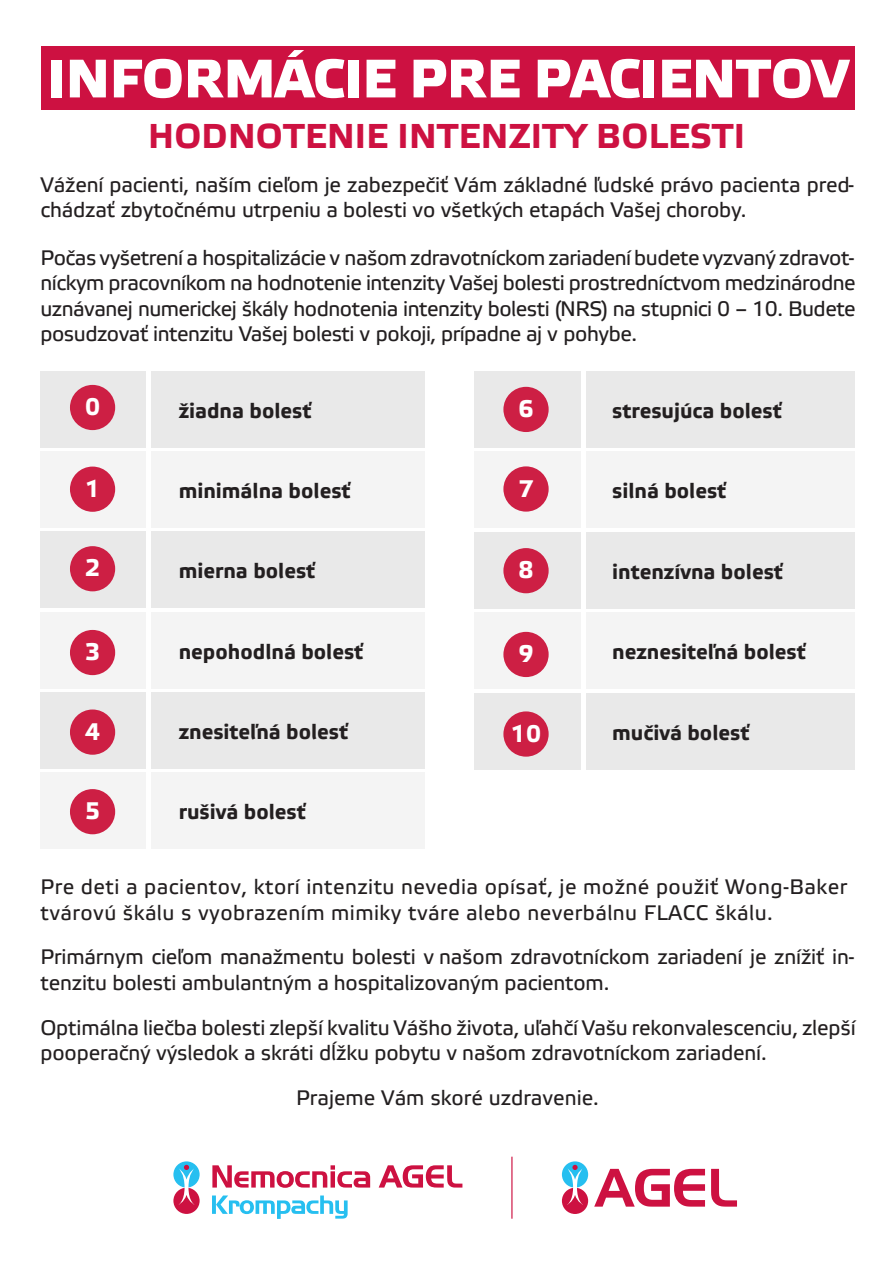
<style>
.page{position:relative;width:893px;height:1263px;background:#fff}
.page>*{position:absolute;margin:0;border:0;box-sizing:border-box;transform-origin:0 0}
.t1{font:700 54.15px "Elektra Medium Pro";letter-spacing:-.005em;color:#fff}
.t2{font:700 34.5px "Elektra Text Pro";letter-spacing:.005em;color:#cd1141}
.t3{font:700 24px "Elektra Text Pro";color:#fff}
.t4{font:21px/25.5px "Elektra Text Pro";letter-spacing:-.01em;color:#231f20}
.t5{font:700 21px "Elektra Text Pro";color:#231f20}
.t6{font:21px/25.2px "Elektra Text Pro";letter-spacing:.02em;color:#231f20}
</style>
<div class="page">
<div style="left:41px;top:46px;width:813px;height:64px;background:#cd1141"></div>
<svg style="left:594px;top:1169px;width:143px;height:37px"></svg>
<div style="left:562px;top:1161px;width:26px;height:26px;background:#26bff0;border-radius:50%"></div>
<div style="left:562px;top:1188px;width:26px;height:26px;background:#cd1141;border-radius:50%"></div>
<svg style="left:567px;top:1165px;width:16px;height:40px"></svg>
<hr style="left:511px;top:1157px;width:1px;height:62px;background:#cd1141">
<div style="left:40px;top:371px;width:385px;height:76px;background:#e9e9e9"></div>
<div style="left:40px;top:451px;width:385px;height:76px;background:#f4f4f4"></div>
<div style="left:40px;top:532px;width:385px;height:76px;background:#e9e9e9"></div>
<div style="left:40px;top:612px;width:385px;height:76px;background:#f4f4f4"></div>
<div style="left:40px;top:693px;width:385px;height:76px;background:#e9e9e9"></div>
<div style="left:40px;top:773px;width:385px;height:76px;background:#f4f4f4"></div>
<div style="left:474px;top:371px;width:380px;height:76px;background:#e9e9e9"></div>
<div style="left:474px;top:451px;width:380px;height:76px;background:#f4f4f4"></div>
<div style="left:474px;top:532px;width:380px;height:77px;background:#e9e9e9"></div>
<div style="left:474px;top:613px;width:380px;height:76px;background:#f4f4f4"></div>
<div style="left:474px;top:694px;width:380px;height:76px;background:#e9e9e9"></div>
<hr style="left:147px;top:371px;width:4px;height:478px;background:#fff">
<div style="left:70px;top:385px;width:45px;height:45px;background:#cd1f44;border-radius:50%"></div>
<div style="left:70px;top:467px;width:45px;height:45px;background:#cd1f44;border-radius:50%"></div>
<div style="left:70px;top:546px;width:45px;height:45px;background:#cd1f44;border-radius:50%"></div>
<div style="left:70px;top:630px;width:45px;height:45px;background:#cd1f44;border-radius:50%"></div>
<div style="left:70px;top:709px;width:45px;height:46px;background:#cd1f44;border-radius:50%"></div>
<div style="left:70px;top:789px;width:45px;height:45px;background:#cd1f44;border-radius:50%"></div>
<div style="left:503px;top:387px;width:46px;height:45px;background:#cd1f44;border-radius:50%"></div>
<div style="left:503px;top:466px;width:46px;height:46px;background:#cd1f44;border-radius:50%"></div>
<div style="left:503px;top:548px;width:46px;height:45px;background:#cd1f44;border-radius:50%"></div>
<div style="left:503px;top:632px;width:46px;height:45px;background:#cd1f44;border-radius:50%"></div>
<div style="left:503px;top:711px;width:46px;height:46px;background:#cd1f44;border-radius:50%"></div>
<hr style="left:581px;top:371px;width:4px;height:399px;background:#fff">
<svg style="left:212px;top:1165px;width:158px;height:23px"></svg>
<svg style="left:379px;top:1165px;width:83px;height:22px"></svg>
<svg style="left:212px;top:1195px;width:136px;height:24px"></svg>
<svg style="left:173px;top:1161px;width:27px;height:26px"></svg>
<div style="left:173px;top:1188px;width:27px;height:26px;background:#cd1141;border-radius:50%"></div>
<svg style="left:178px;top:1165px;width:17px;height:40px"></svg>
<h1 class="t1" style="left:47px;top:48px;width:802px">INFORMÁCIE PRE PACIENTOV</h1>
<h2 class="t2" style="left:148px;top:117px;width:598px">HODNOTENIE INTENZITY BOLESTI</h2>
<p class="t4" style="left:40px;top:173px;width:815px">Vážení pacienti, naším cieľom je zabezpečiť Vám základné ľudské právo pacienta pred&shy;chádzať zbytočnému utrpeniu a bolesti vo všetkých etapách Vašej choroby.</p>
<p class="t4" style="left:40px;top:246px;width:817px;text-align:justify">Počas vyšetrení a hospitalizácie v našom zdravotníckom zariadení budete vyzvaný zdravot&shy;níckym pracovníkom na hodnotenie intenzity Vašej bolesti prostredníctvom medzinárodne uznávanej numerickej škály hodnotenia intenzity bolesti (NRS) na stupnici 0 – 10. Budete posudzovať intenzitu Vašej bolesti v pokoji, prípadne aj v pohybe.</p>
<p class="t3" style="left:85px;top:393px;width:17px">0</p>
<p class="t5" style="left:179px;top:399px;width:134px">žiadna bolesť</p>
<p class="t3" style="left:518px;top:395px;width:17px">6</p>
<p class="t5" style="left:612px;top:399px;width:171px">stresujúca bolesť</p>
<p class="t3" style="left:85px;top:475px;width:17px">1</p>
<p class="t5" style="left:179px;top:479px;width:173px">minimálna bolesť</p>
<p class="t3" style="left:518px;top:475px;width:17px">7</p>
<p class="t5" style="left:612px;top:479px;width:115px">silná bolesť</p>
<p class="t3" style="left:85px;top:555px;width:17px">2</p>
<p class="t5" style="left:179px;top:559px;width:138px">mierna bolesť</p>
<p class="t3" style="left:518px;top:557px;width:17px">8</p>
<p class="t5" style="left:612px;top:560px;width:172px">intenzívna bolesť</p>
<p class="t3" style="left:85px;top:638px;width:17px">3</p>
<p class="t5" style="left:179px;top:640px;width:186px">nepohodlná bolesť</p>
<p class="t3" style="left:518px;top:640px;width:17px">9</p>
<p class="t5" style="left:612px;top:640px;width:195px">neznesiteľná bolesť</p>
<p class="t3" style="left:85px;top:718px;width:17px">4</p>
<p class="t5" style="left:179px;top:720px;width:171px">znesiteľná bolesť</p>
<p class="t3" style="left:511px;top:720px;width:32px">10</p>
<p class="t5" style="left:612px;top:721px;width:139px">mučivá bolesť</p>
<p class="t3" style="left:85px;top:798px;width:17px">5</p>
<p class="t5" style="left:179px;top:800px;width:128px">rušivá bolesť</p>
<p class="t6" style="left:40px;top:875px;width:808px">Pre deti a pacientov, ktorí intenzitu nevedia opísať, je možné použiť Wong-Baker tvárovú škálu s vyobrazením mimiky tváre alebo neverbálnu FLACC škálu.</p>
<p class="t4" style="left:40px;top:945px;width:815px">Primárnym cieľom manažmentu bolesti v našom zdravotníckom zariadení je znížiť in&shy;tenzitu bolesti ambulantným a hospitalizovaným pacientom.</p>
<p class="t4" style="left:40px;top:1015px;width:817px">Optimálna liečba bolesti zlepší kvalitu Vášho života, uľahčí Vašu rekonvalescenciu, zlepší pooperačný výsledok a skráti dĺžku pobytu v našom zdravotníckom zariadení.</p>
<p class="t4" style="left:296px;top:1086px;width:304px">Prajeme Vám skoré uzdravenie.</p>
</div>
